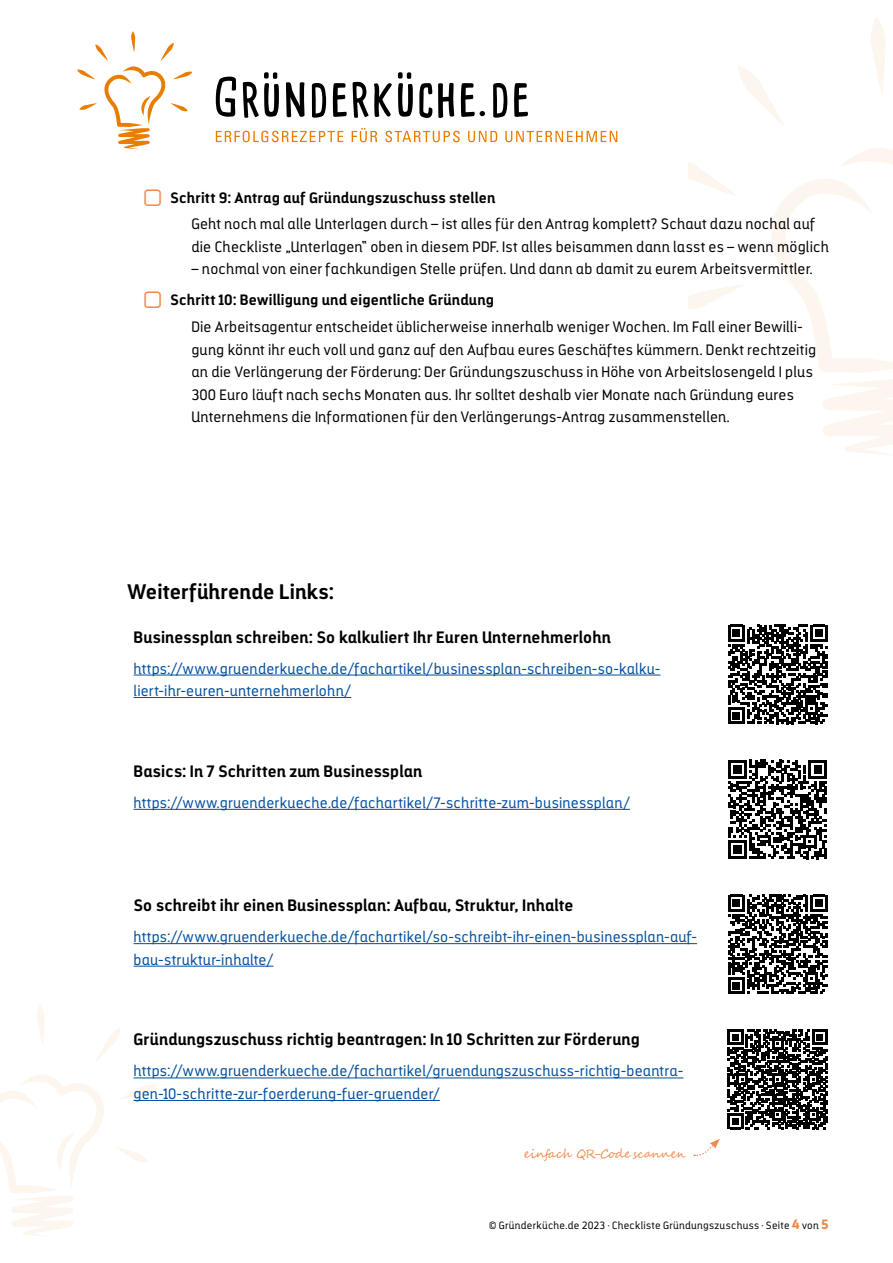
<style>
.page{position:relative;width:893px;height:1263px;background:#fff}
.page>*{position:absolute;margin:0;border:0;box-sizing:border-box;transform-origin:0 0}
.t1{font:700 21px "Darwin Alt";letter-spacing:.015em;color:#000}
.t2{font:700 16.5px "Darwin Alt";letter-spacing:.015em;color:#000}
.t3{font:300 15px/22.5px "Darwin Alt";letter-spacing:.025em;color:#000}
.t4{font:300 15px/22.5px "Darwin Alt";letter-spacing:.025em;color:#004e9e}
.t5{font:700 15px "Darwin Alt";letter-spacing:.025em;color:#000}
.t6{font:12px "Segoe Script";color:#f08a4c}
.t7{font:300 10.5px "Darwin Alt";letter-spacing:.04em;color:#000}
.s1{font-weight:900;font-size:13.5px;color:#f08a4c}
</style>
<div class="page">
<svg style="left:216px;top:72px;width:312px;height:46px"></svg>
<svg style="left:216px;top:128px;width:401px;height:14px"></svg>
<svg style="left:77px;top:31px;width:115px;height:119px"></svg>
<svg style="left:689px;top:17px;width:204px;height:438px"></svg>
<svg style="left:0;top:1006px;width:157px;height:231px"></svg>
<hr style="left:134px;top:675px;width:526px;height:1px;background:#004e9e">
<hr style="left:134px;top:697px;width:217px;height:1px;background:#004e9e">
<hr style="left:134px;top:809px;width:496px;height:1px;background:#004e9e">
<hr style="left:134px;top:943px;width:563px;height:1px;background:#004e9e">
<hr style="left:134px;top:966px;width:139px;height:1px;background:#004e9e">
<hr style="left:134px;top:1077px;width:549px;height:1px;background:#004e9e">
<hr style="left:134px;top:1100px;width:306px;height:1px;background:#004e9e">
<svg style="left:694px;top:1139px;width:26px;height:18px"></svg>
<svg style="left:728px;top:1029px;width:99px;height:100px"></svg>
<svg style="left:728px;top:895px;width:99px;height:99px"></svg>
<svg style="left:728px;top:760px;width:99px;height:99px"></svg>
<svg style="left:728px;top:625px;width:99px;height:99px"></svg>
<p class="t5" style="left:170px;top:188px;width:327px">Schritt 9: Antrag auf Gründungszuschuss stellen</p>
<p class="t3" style="left:191px;top:213px;width:639px">Geht noch mal alle Unterlagen durch – ist alles für den Antrag komplett? Schaut dazu nochal auf die Checkliste „Unterlagen“ oben in diesem PDF. Ist alles beisammen dann lasst es – wenn möglich</p>
<p class="t3" style="left:191px;top:258px;width:623px">– nochmal von einer fachkundigen Stelle prüfen. Und dann ab damit zu eurem Arbeitsvermittler.</p>
<p class="t5" style="left:170px;top:291px;width:325px">Schritt 10: Bewilligung und eigentliche Gründung</p>
<p class="t3" style="left:191px;top:316px;width:626px">Die Arbeitsagentur entscheidet üblicherweise innerhalb weniger Wochen. Im Fall einer Bewilli&shy;gung könnt ihr euch voll und ganz auf den Aufbau eures Geschäftes kümmern. Denkt rechtzeitig an die Verlängerung der Förderung: Der Gründungszuschuss in Höhe von Arbeitslosengeld I plus 300 Euro läuft nach sechs Monaten aus. Ihr solltet deshalb vier Monate nach Gründung eures Unternehmens die Informationen für den Verlängerungs-Antrag zusammenstellen.</p>
<h1 class="t1" style="left:128px;top:578px;width:208px">Weiterführende Links:</h1>
<p class="t2" style="left:134px;top:627px;width:479px">Businessplan schreiben: So kalkuliert Ihr Euren Unternehmerlohn</p>
<p class="t4" style="left:134px;top:657px;width:528px">https://www.gruenderkueche.de/fachartikel/businessplan-schreiben-so-kalku&shy;liert-ihr-euren-unternehmerlohn/</p>
<p class="t2" style="left:134px;top:761px;width:290px">Basics: In 7 Schritten zum Businessplan</p>
<p class="t4" style="left:134px;top:791px;width:498px">https://www.gruenderkueche.de/fachartikel/7-schritte-zum-businessplan/</p>
<p class="t2" style="left:134px;top:895px;width:441px">So schreibt ihr einen Businessplan: Aufbau, Struktur, Inhalte</p>
<p class="t4" style="left:134px;top:926px;width:565px">https://www.gruenderkueche.de/fachartikel/so-schreibt-ihr-einen-businessplan-auf&shy;bau-struktur-inhalte/</p>
<p class="t2" style="left:134px;top:1029px;width:508px">Gründungszuschuss richtig beantragen: In 10 Schritten zur Förderung</p>
<p class="t4" style="left:134px;top:1060px;width:551px">https://www.gruenderkueche.de/fachartikel/gruendungszuschuss-richtig-beantra&shy;gen-10-schritte-zur-foerderung-fuer-gruender/</p>
<p class="t6" style="left:524px;top:1144px;width:163px">einfach QR-Code scannen</p>
<p class="t7" style="left:489px;top:1219px;width:341px">© Gründerküche.de 2023 · Checkliste Gründungszuschuss · Seite <span class="s1">4</span> von <span class="s1">5</span></p>
</div>
